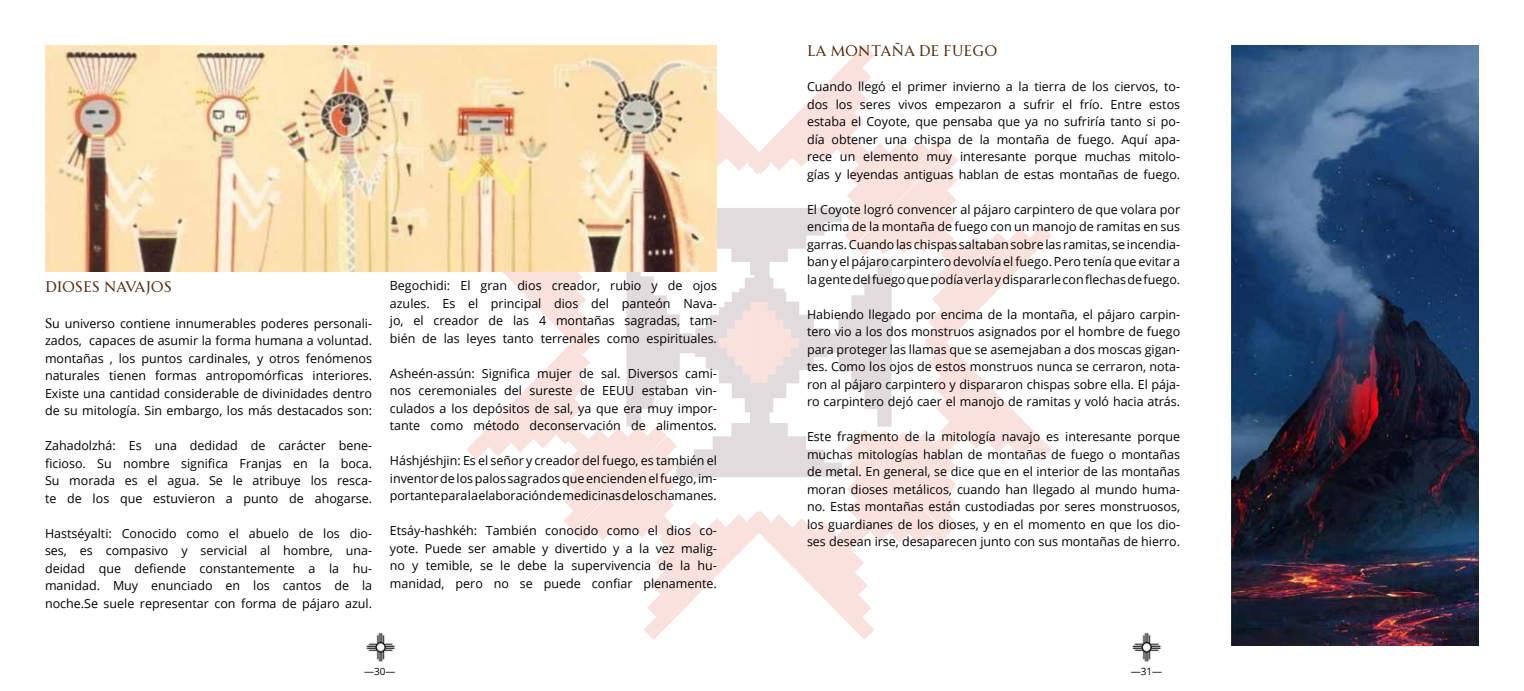
<style>
.page{position:relative;width:1524px;height:691px;background:#fff}
.page>*{position:absolute;margin:0;border:0;box-sizing:border-box;transform-origin:0 0}
.t1{font:15px "Allrounder Monument";letter-spacing:-.015em;color:#532a0c}
.t2{font:12.5px/17.5px "Open Sans";color:#000;text-align:justify}
.t3{font:12.5px/17.5px "Open Sans";color:#020203;text-align:justify}
.t4{font:10px "Open Sans";color:#000}
.s1{font-family:"Minion Pro";font-size:15px}
</style>
<div class="page">
<svg style="left:466px;top:45px;width:586px;height:595px"></svg>
<img style="left:45px;top:45px;width:672px;height:226px">
<img style="left:1231px;top:45px;width:248px;height:601px">
<img style="left:366px;top:632px;width:30px;height:30px">
<img style="left:1132px;top:632px;width:30px;height:30px">
<p class="t1" style="left:45px;top:274px;width:128px">DIOSES NAVAJOS</p>
<p class="t2" style="left:45px;top:314px;width:329px"><span class="s1">S</span>u universo contiene innumerables poderes personali&shy;zados, capaces de asumir la forma humana a voluntad. montañas , los puntos cardinales, y otros fenómenos naturales tienen formas antropomórficas interiores.<br>Existe una cantidad considerable de divinidades dentro de su mitología. Sin embargo, los más destacados son:</p>
<p class="t2" style="left:45px;top:437px;width:329px">Zahadolzhá: Es una dedidad de carácter bene&shy;ficioso. Su nombre significa Franjas en la boca.<br>Su morada es el agua. Se le atribuye los resca&shy;te de los que estuvieron a punto de ahogarse.</p>
<p class="t2" style="left:45px;top:524px;width:329px">Hastséyalti: Conocido como el abuelo de los dio&shy;ses, es compasivo y servicial al hombre, una&shy;deidad que defiende constantemente a la hu&shy;manidad. Muy enunciado en los cantos de la noche.Se suele representar con forma de pájaro azul.</p>
<p class="t2" style="left:390px;top:277px;width:329px">Begochidi: El gran dios creador, rubio y de ojos azules. Es el principal dios del panteón Nava&shy;jo, el creador de las 4 montañas sagradas, tam&shy;bién de las leyes tanto terrenales como espirituales.</p>
<p class="t2" style="left:390px;top:364px;width:329px">Asheén-assún: Significa mujer de sal. Diversos cami&shy;nos ceremoniales del sureste de EEUU estaban vin&shy;culados a los depósitos de sal, ya que era muy impor&shy;tante como método deconservación de alimentos.</p>
<p class="t2" style="left:390px;top:452px;width:329px">Háshjéshjin: Es el señor y creador del fuego, es también el inventor de los palos sagrados que encienden el fuego, im&shy;portante para la elaboración de medicinas de los chamanes.</p>
<p class="t2" style="left:390px;top:522px;width:329px">Etsáy-hashkéh: También conocido como el dios co&shy;yote. Puede ser amable y divertido y a la vez malig&shy;no y temible, se le debe la supervivencia de la hu&shy;manidad, pero no se puede confiar plenamente.</p>
<p class="t1" style="left:807px;top:38px;width:192px">LA MONTAÑA DE FUEGO</p>
<p class="t3" style="left:807px;top:78px;width:375px">Cuando llegó el primer invierno a la tierra de los ciervos, to&shy;dos los seres vivos empezaron a sufrir el frío. Entre estos estaba el Coyote, que pensaba que ya no sufriría tanto si po&shy;día obtener una chispa de la montaña de fuego. Aquí apa&shy;rece un elemento muy interesante porque muchas mitolo&shy;gías y leyendas antiguas hablan de estas montañas de fuego.</p>
<p class="t3" style="left:807px;top:200px;width:375px">El Coyote logró convencer al pájaro carpintero de que volara por encima de la montaña de fuego con un manojo de ramitas en sus garras. Cuando las chispas saltaban sobre las ramitas, se incendia&shy;ban y el pájaro carpintero devolvía el fuego. Pero tenía que evitar a la gente del fuego que podía verla y dispararle con flechas de fuego.</p>
<p class="t3" style="left:807px;top:305px;width:375px">Habiendo llegado por encima de la montaña, el pájaro carpin&shy;tero vio a los dos monstruos asignados por el hombre de fuego para proteger las llamas que se asemejaban a dos moscas gigan&shy;tes. Como los ojos de estos monstruos nunca se cerraron, nota&shy;ron al pájaro carpintero y dispararon chispas sobre ella. El pája&shy;ro carpintero dejó caer el manojo de ramitas y voló hacia atrás.</p>
<p class="t3" style="left:807px;top:428px;width:375px">Este fragmento de la mitología navajo es interesante porque muchas mitologías hablan de montañas de fuego o montañas de metal. En general, se dice que en el interior de las montañas moran dioses metálicos, cuando han llegado al mundo huma&shy;no. Estas montañas están custodiadas por seres monstruosos, los guardianes de los dioses, y en el momento en que los dio&shy;ses desean irse, desaparecen junto con sus montañas de hierro.</p>
<p class="t4" style="left:364px;top:664px;width:33px">—30—</p>
<p class="t4" style="left:1131px;top:664px;width:33px">—31—</p>
</div>
